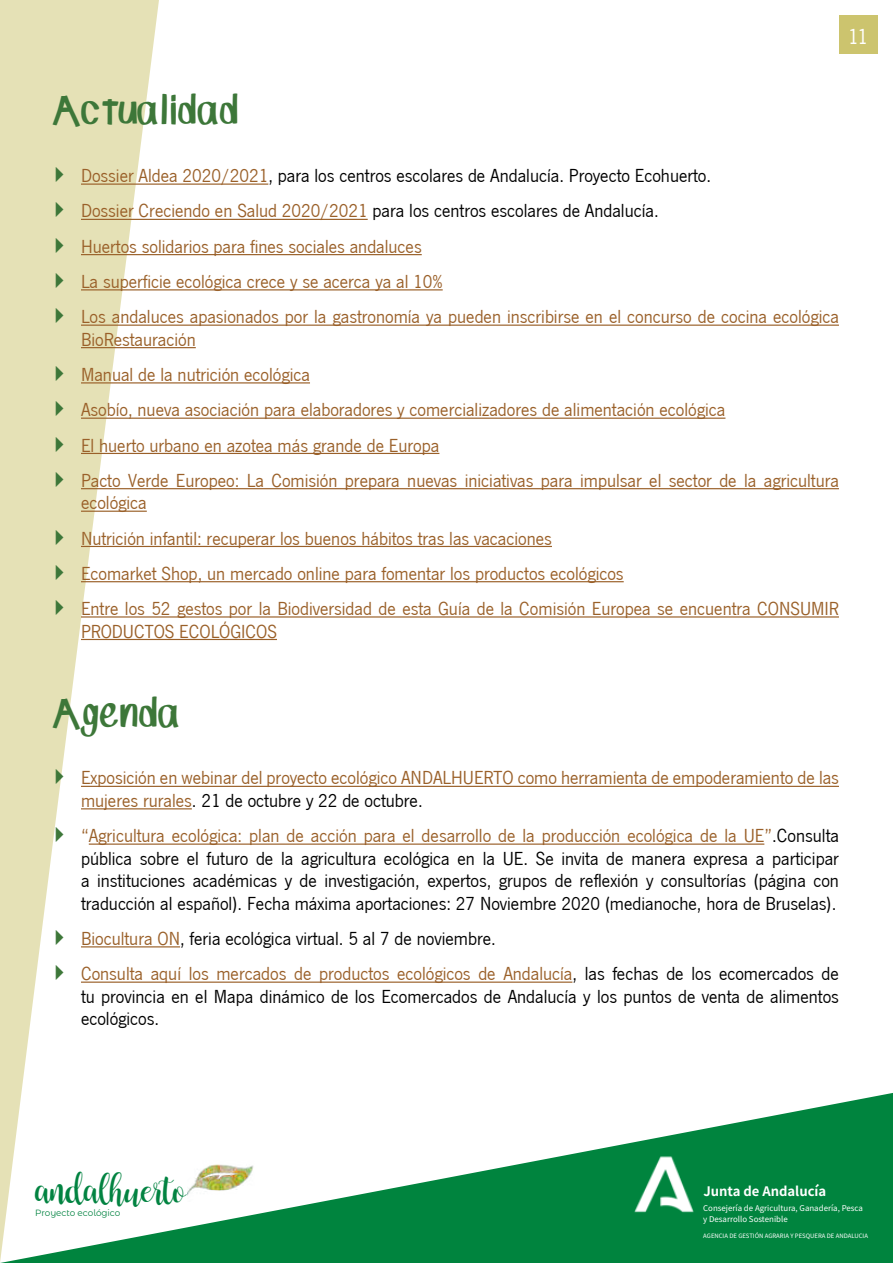
<style>
.page{position:relative;width:893px;height:1263px;background:#fff}
.page>*{position:absolute;margin:0;border:0;box-sizing:border-box;transform-origin:0 0}
.t1{font:36px "SP Marker Font";color:#3d7739}
.t2{font:31.95px "Buttercup Sample";color:#028341}
.t3{font:22.5px "News Got T";color:#fff}
.t4{font:19.5px/35.2px "News Got T";color:#9a6029}
.t5{font:19.5px/22.5px "News Got T";color:#000;text-align:justify}
.t6{font:700 13.05px "Noto Sans HK";color:#fff}
.t7{font:9px "Montserrat Alternates";color:#028341}
.t8{font:7.95px/10.6px "Noto Sans HK";color:#fff}
.t9{font:6px "Noto Sans HK";color:#fff}
.s1{color:#000}
.s2{color:#9a6029}
</style>
<div class="page">
<svg style="left:162px;top:1093px;width:731px;height:170px;fill:#00843e"></svg>
<div style="left:839px;top:16px;width:38px;height:38px;background:#ccc46e"></div>
<img style="left:621px;top:1142px;width:85px;height:84px">
<img style="left:187px;top:1160px;width:70px;height:61px">
<svg style="left:0;top:0;width:162px;height:1263px;fill:#e5e1b6"></svg>
<hr style="left:81px;top:183px;width:187px;height:2px;background:#9a6029">
<hr style="left:81px;top:219px;width:287px;height:1px;background:#9a6029">
<hr style="left:81px;top:254px;width:341px;height:1px;background:#9a6029">
<hr style="left:81px;top:289px;width:362px;height:1px;background:#9a6029">
<hr style="left:81px;top:325px;width:758px;height:1px;background:#9a6029">
<hr style="left:81px;top:347px;width:115px;height:1px;background:#9a6029">
<hr style="left:81px;top:382px;width:229px;height:1px;background:#9a6029">
<hr style="left:81px;top:418px;width:644px;height:1px;background:#9a6029">
<hr style="left:81px;top:453px;width:358px;height:1px;background:#9a6029">
<hr style="left:81px;top:488px;width:758px;height:1px;background:#9a6029">
<hr style="left:81px;top:511px;width:66px;height:1px;background:#9a6029">
<hr style="left:81px;top:546px;width:471px;height:1px;background:#9a6029">
<hr style="left:81px;top:581px;width:543px;height:1px;background:#9a6029">
<hr style="left:81px;top:616px;width:758px;height:1px;background:#9a6029">
<hr style="left:81px;top:639px;width:196px;height:1px;background:#9a6029">
<hr style="left:81px;top:786px;width:758px;height:1px;background:#9a6029">
<hr style="left:81px;top:808px;width:111px;height:1px;background:#9a6029">
<hr style="left:89px;top:843px;width:675px;height:2px;background:#9a6029">
<hr style="left:81px;top:946px;width:99px;height:1px;background:#9a6029">
<hr style="left:81px;top:981px;width:491px;height:2px;background:#9a6029">
<svg style="left:56px;top:167px;width:7px;height:15px"></svg>
<svg style="left:56px;top:202px;width:7px;height:15px"></svg>
<svg style="left:56px;top:237px;width:7px;height:16px"></svg>
<svg style="left:56px;top:273px;width:7px;height:15px"></svg>
<svg style="left:56px;top:308px;width:7px;height:15px"></svg>
<svg style="left:56px;top:366px;width:7px;height:15px"></svg>
<svg style="left:56px;top:401px;width:7px;height:15px"></svg>
<svg style="left:56px;top:436px;width:7px;height:15px"></svg>
<svg style="left:56px;top:471px;width:7px;height:16px"></svg>
<svg style="left:56px;top:529px;width:7px;height:15px"></svg>
<svg style="left:56px;top:564px;width:7px;height:16px"></svg>
<svg style="left:56px;top:600px;width:7px;height:15px"></svg>
<svg style="left:56px;top:769px;width:7px;height:15px"></svg>
<svg style="left:56px;top:827px;width:7px;height:15px"></svg>
<svg style="left:56px;top:929px;width:7px;height:16px"></svg>
<svg style="left:56px;top:965px;width:7px;height:15px"></svg>
<p class="t3" style="left:848px;top:25px;width:22px">11</p>
<h1 class="t1" style="left:54px;top:88px;width:189px">Actualidad</h1>
<p class="t4" style="left:81px;top:158px;width:759px">Dossier Aldea 2020/2021<span class="s1">, para los centros escolares de Andalucía. Proyecto Ecohuerto.<br></span>Dossier Creciendo en Salud 2020/2021 <span class="s1">para los centros escolares de Andalucía.<br></span>Huertos solidarios para fines sociales andaluces<br>La superficie ecológica crece y se acerca ya al 10%<br>Los andaluces apasionados por la gastronomía ya pueden inscribirse en el concurso de cocina ecológica</p>
<p class="t4" style="left:81px;top:321px;width:759px">BioRestauración<br>Manual de la nutrición ecológica<br>Asobío, nueva asociación para elaboradores y comercializadores de alimentación ecológica<br>El huerto urbano en azotea más grande de Europa<br>Pacto Verde Europeo: La Comisión prepara nuevas iniciativas para impulsar el sector de la agricultura</p>
<p class="t4" style="left:81px;top:485px;width:759px">ecológica<br>Nutrición infantil: recuperar los buenos hábitos tras las vacaciones<br>Ecomarket Shop, un mercado online para fomentar los productos ecológicos<br>Entre los 52 gestos por la Biodiversidad de esta Guía de la Comisión Europea se encuentra CONSUMIR</p>
<p class="t4" style="left:81px;top:613px;width:198px">PRODUCTOS ECOLÓGICOS</p>
<h1 class="t1" style="left:54px;top:690px;width:130px">Agenda</h1>
<p class="t4" style="left:81px;top:766px;width:759px;line-height:22.5px">Exposición en webinar del proyecto ecológico ANDALHUERTO como herramienta de empoderamiento de las mujeres rurales<span class="s1">. 21 de octubre y 22 de octubre.</span></p>
<p class="t5" style="left:81px;top:824px;width:759px"><span class="s2">“Agricultura ecológica: plan de acción para el desarrollo de la producción ecológica de la UE”</span>.Consulta pública sobre el futuro de la agricultura ecológica en la UE. Se invita de manera expresa a participar a instituciones académicas y de investigación, expertos, grupos de reflexión y consultorías (página con traducción al español). Fecha máxima aportaciones: 27 Noviembre 2020 (medianoche, hora de Bruselas).</p>
<p class="t4" style="left:81px;top:921px;width:759px">Biocultura ON<span class="s1">, feria ecológica virtual. 5 al 7 de noviembre.<br></span>Consulta aquí los mercados de productos ecológicos de Andalucía<span class="s1">, las fechas de los ecomercados de</span></p>
<p class="t5" style="left:81px;top:985px;width:759px">tu provincia en el Mapa dinámico de los Ecomercados de Andalucía y los puntos de venta de alimentos ecológicos.</p>
<h2 class="t2" style="left:35px;top:1171px;width:151px">andalhuerto</h2>
<p class="t7" style="left:35px;top:1209px;width:87px">Proyecto ecológico</p>
<p class="t6" style="left:703px;top:1184px;width:124px">Junta de Andalucía</p>
<p class="t8" style="left:703px;top:1203px;width:161px">Consejería de Agricultura, Ganadería, Pesca y Desarrollo Sostenible</p>
<p class="t9" style="left:703px;top:1232px;width:166px">AGENCIA DE GESTIÓN AGRARIA Y PESQUERA DE ANDALUCIA</p>
</div>
